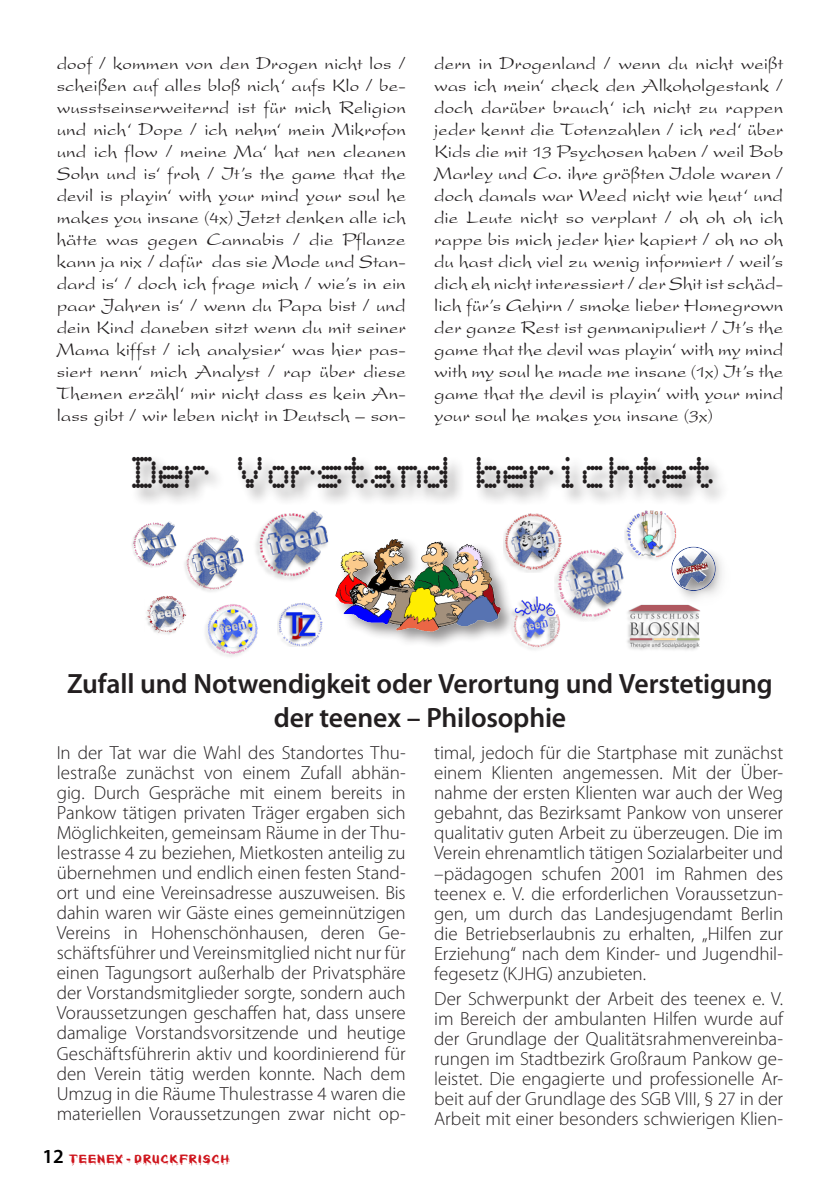
<style>
.page{position:relative;width:840px;height:1191px;background:#fff}
.page>*{position:absolute;margin:0;border:0;box-sizing:border-box;transform-origin:0 0}
.t1{font:41.6px "Pixel";color:#231f20;scale:.88 1}
.t2{font:600 28px/33.6px "Myriad Pro";letter-spacing:-.005em;color:#231f20;text-align:center}
.t3{font:300 19px/20px "Myriad Pro";color:#231f20;text-align:justify}
.t4{font:19px/22px "President Plain";letter-spacing:.005em;color:#231f20;text-align:justify}
.t5{font:12px "Mephisto";letter-spacing:.07em;color:#cf151d;scale:1.5 1}
.s1{font-family:"Myriad Pro";font-weight:600;font-size:20px;color:#000}
</style>
<div class="page">
<img style="left:277px;top:603px;width:45px;height:44px">
<img style="left:184px;top:552px;width:60px;height:40px">
<img style="left:555px;top:552px;width:69px;height:68px">
<img style="left:546px;top:552px;width:20px;height:20px">
<img style="left:205px;top:604px;width:53px;height:53px">
<img style="left:630px;top:552px;width:37px;height:8px">
<img style="left:133px;top:552px;width:40px;height:16px">
<img style="left:256px;top:552px;width:65px;height:28px">
<img style="left:621px;top:602px;width:79px;height:48px">
<div style="left:668px;top:544px;width:75px;height:75px;background:#231f20;opacity:.42"></div>
<div style="left:670px;top:546px;width:61px;height:62px;background:#231f20;opacity:.25"></div>
<div style="left:667px;top:545px;width:48px;height:48px;background:#231f20;opacity:.75"></div>
<img style="left:546px;top:590px;width:20px;height:56px">
<img style="left:146px;top:595px;width:41px;height:40px">
<div style="left:332px;top:536px;width:214px;height:141px;background:#231f20;opacity:.5"></div>
<img style="left:322px;top:552px;width:184px;height:86px">
<div style="left:129px;top:454px;width:665px;height:98px;background:#231f20;opacity:.5"></div>
<p class="t4" style="left:57px;top:53px;width:350px">doof / kommen von den Drogen nicht los / scheißen auf alles bloß nich‘ aufs Klo / be&shy;wusstseinserweiternd ist für mich Religion und nich‘ Dope / ich nehm‘ mein Mikrofon und ich flow / meine Ma‘ hat nen cleanen Sohn und is‘ froh / It’s the game that the devil is playin‘ with your mind your soul he makes you insane (4x) Jetzt denken alle ich hätte was gegen Cannabis / die Pflanze kann ja nix / dafür das sie Mode und Stan&shy;dard is‘ / doch ich frage mich / wie’s in ein paar Jahren is‘ / wenn du Papa bist / und dein Kind daneben sitzt wenn du mit seiner Mama kiffst / ich analysier‘ was hier pas&shy;siert nenn‘ mich Analyst / rap über diese Themen erzähl‘ mir nicht dass es kein An&shy;lass gibt / wir leben nicht in Deutsch – son-</p>
<p class="t4" style="left:434px;top:53px;width:350px">dern in Drogenland / wenn du nicht weißt was ich mein‘ check den Alkoholgestank / doch darüber brauch‘ ich nicht zu rappen jeder kennt die Totenzahlen / ich red‘ über Kids die mit 13 Psychosen haben / weil Bob Marley und Co. ihre größten Idole waren / doch damals war Weed nicht wie heut‘ und die Leute nicht so verplant / oh oh oh ich rappe bis mich jeder hier kapiert / oh no oh du hast dich viel zu wenig informiert / weil’s dich eh nicht interessiert / der Shit ist schäd&shy;lich für’s Gehirn / smoke lieber Homegrown der ganze Rest ist genmanipuliert / It’s the game that the devil was playin‘ with my mind with my soul he made me insane (1x) It’s the game that the devil is playin‘ with your mind your soul he makes you insane (3x)</p>
<h1 class="t1" style="left:130px;top:448px;width:664px">Der Vorstand berichtet</h1>
<h2 class="t2" style="left:67px;top:667px;width:707px">Zufall und Notwendigkeit oder Verortung und Verstetigung der teenex – Philosophie</h2>
<p class="t3" style="left:57px;top:743px;width:350px">In der Tat war die Wahl des Standortes Thu&shy;lestraße zunächst von einem Zufall abhän&shy;gig. Durch Gespräche mit einem bereits in Pankow tätigen privaten Träger ergaben sich Möglichkeiten, gemeinsam Räume in der Thu&shy;lestrasse 4 zu beziehen, Mietkosten anteilig zu übernehmen und endlich einen festen Stand&shy;ort und eine Vereinsadresse auszuweisen. Bis dahin waren wir Gäste eines gemeinnützigen Vereins in Hohenschönhausen, deren Ge&shy;schäftsführer und Vereinsmitglied nicht nur für einen Tagungsort außerhalb der Privatsphäre der Vorstandsmitglieder sorgte, sondern auch Voraussetzungen geschaffen hat, dass unsere damalige Vorstandsvorsitzende und heutige Geschäftsführerin aktiv und koordinierend für den Verein tätig werden konnte. Nach dem Umzug in die Räume Thulestrasse 4 waren die materiellen Voraussetzungen zwar nicht op-</p>
<p class="t3" style="left:434px;top:743px;width:350px">timal, jedoch für die Startphase mit zunächst einem Klienten angemessen. Mit der Über&shy;nahme der ersten Klienten war auch der Weg gebahnt, das Bezirksamt Pankow von unserer qualitativ guten Arbeit zu überzeugen. Die im Verein ehrenamtlich tätigen Sozialarbeiter und –pädagogen schufen 2001 im Rahmen des teenex e. V. die erforderlichen Voraussetzun&shy;gen, um durch das Landesjugendamt Berlin die Betriebserlaubnis zu erhalten, „Hilfen zur Erziehung“ nach dem Kinder- und Jugendhil&shy;fegesetz (KJHG) anzubieten.</p>
<p class="t3" style="left:434px;top:989px;width:350px">Der Schwerpunkt der Arbeit des teenex e. V. im Bereich der ambulanten Hilfen wurde auf der Grundlage der Qualitätsrahmenvereinba&shy;rungen im Stadtbezirk Großraum Pankow ge&shy;leistet. Die engagierte und professionelle Ar&shy;beit auf der Grundlage des SGB VIII, § 27 in der Arbeit mit einer besonders schwierigen Klien-</p>
<p class="t5" style="left:43px;top:1152px;width:125px"><span class="s1">12</span> TEENEX - DRUCKFRISCH</p>
</div>
